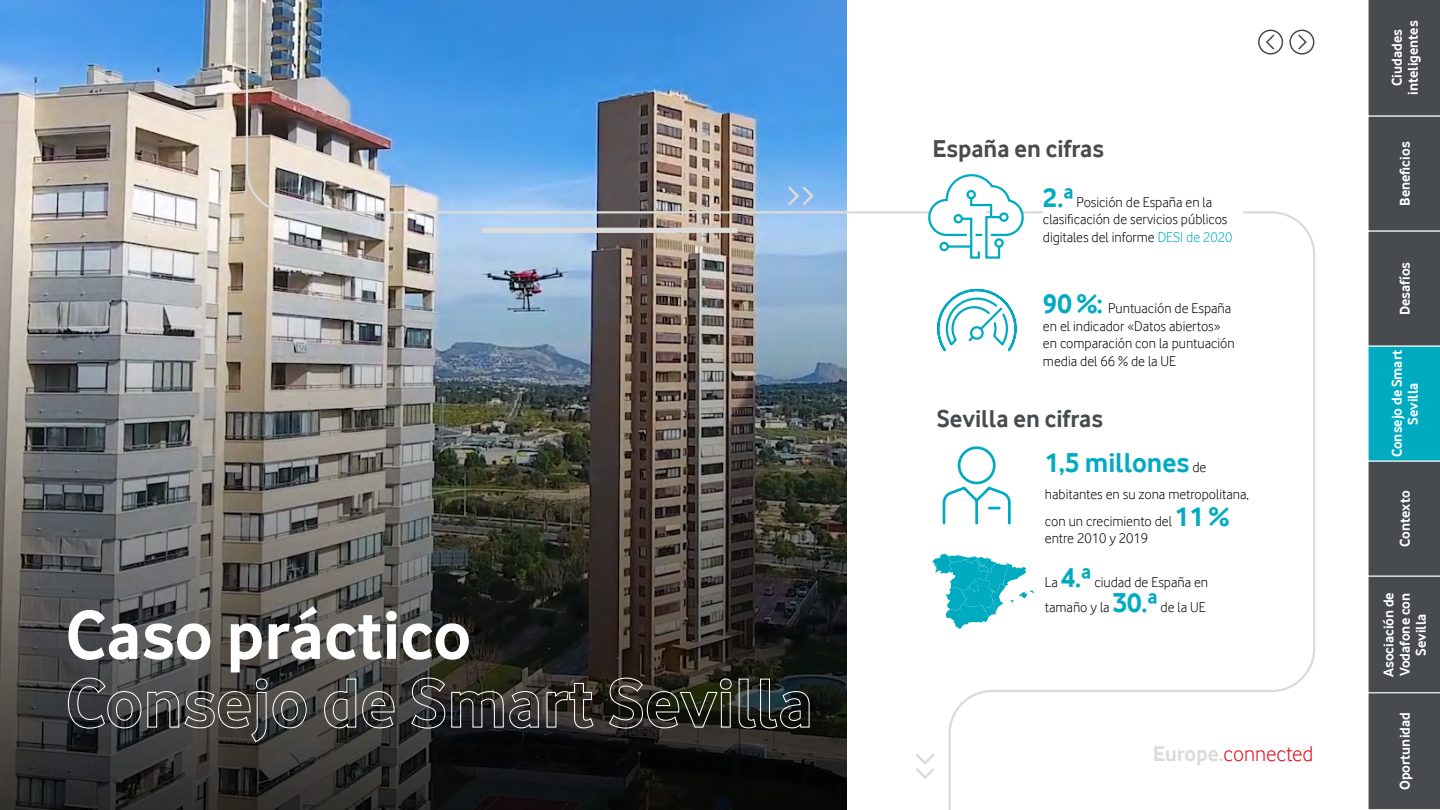
<style>
.page{position:relative;width:1440px;height:810px;background:#fff}
.page>*{position:absolute;margin:0;border:0;box-sizing:border-box;transform-origin:0 0}
.PAGE_TITLE{font:700 71.93px/68.2px "Vodafone Rg";color:#fff}
.BODY{font:700 28.12px "Vodafone Rg";color:#00abc2}
.GREY_SUBHEADER{font:700 25.12px "Vodafone Rg";color:#484b4d}
.PAGE_TITLE-2{font:22.12px "Vodafone Lt";color:#e30613}
.BODY-2{font:14.62px/17.5px "Vodafone Lt";color:#000}
.t1{font:700 14.62px/16.1px "Vodafone Rg";color:#fff;text-align:center}
.s1{font-family:"Vodafone Rg";font-weight:700;font-size:28.12px;color:#00abc2}
.s2{color:#00abc2}
.s3{font-family:"Vodafone Lt";font-weight:400;font-size:14.62px;color:#000}
.s4{font-family:"Vodafone Rg";font-weight:700;color:#dbdbd9}
</style>
<div class="page">
<img style="left:0;top:0;width:245px;height:219px">
<svg style="left:0;top:219px;width:245px;height:591px;background:#6c6c6b"></svg>
<img style="left:245px;top:0;width:1071px;height:810px">
<div style="left:1148px;top:746px;width:170px;height:15px;background:#fff"></div>
<div style="left:1043px;top:188px;width:199px;height:63px;background:#fff"></div>
<svg style="left:927px;top:173px;width:98px;height:87px"></svg>
<svg style="left:936px;top:288px;width:82px;height:65px"></svg>
<svg style="left:933px;top:554px;width:101px;height:75px"></svg>
<div style="left:958px;top:446px;width:38px;height:38px;border:3px solid #00abc2;border-radius:50%"></div>
<svg style="left:941px;top:485px;width:71px;height:41px"></svg>
<svg style="left:788px;top:186px;width:26px;height:19px"></svg>
<svg style="left:916px;top:754px;width:19px;height:25px"></svg>
<div style="left:482px;top:228px;width:256px;height:5px;background:#dbdbd9"></div>
<div style="left:1289px;top:30px;width:25px;height:25px;border:2px solid #484b4d;border-radius:50%"></div>
<svg style="left:1297px;top:33px;width:11px;height:18px"></svg>
<div style="left:1258px;top:30px;width:25px;height:25px;border:2px solid #484b4d;border-radius:50%"></div>
<svg style="left:1265px;top:33px;width:11px;height:18px"></svg>
<svg style="left:1368px;top:0;width:72px;height:810px;background:#425c61"></svg>
<p class="PAGE_TITLE" style="left:65px;top:600px;width:749px">Caso práctico<br>Consejo de Smart Sevilla</p>
<p class="GREY_SUBHEADER" style="left:933px;top:134px;width:173px">España en cifras</p>
<p class="BODY-2" style="left:1043px;top:193px;width:191px"><span class="s1">2.ª</span> Posición de España en la clasificación de servicios públicos digitales del informe <span class="s2">DESI de 2020</span></p>
<p class="BODY-2" style="left:1043px;top:300px;width:193px"><span class="s1">90 %:</span> Puntuación de España en el indicador «Datos abiertos» en comparación con la puntuación media del 66 % de la UE</p>
<p class="GREY_SUBHEADER" style="left:937px;top:404px;width:168px">Sevilla en cifras</p>
<p class="BODY" style="left:1045px;top:447px;width:163px">1,5 millones <span class="s3">de</span></p>
<p class="BODY-2" style="left:1045px;top:481px;width:205px;line-height:26.6px">habitantes en su zona metropolitana, con un crecimiento del <span class="s1">11 %</span></p>
<p class="BODY-2" style="left:1045px;top:530px;width:105px">entre 2010 y 2019</p>
<p class="BODY-2" style="left:1045px;top:569px;width:165px;line-height:25.1px">La <span class="s1">4.ª</span> ciudad de España en tamaño y la <span class="s1">30.ª</span> de la UE</p>
<p class="PAGE_TITLE-2" style="left:1153px;top:741px;width:162px"><span class="s4">Europe.</span>connected</p>
<p class="t1" style="left:1389px;top:95px;width:76px;rotate:-90deg">Ciudades inteligentes</p>
<p class="t1" style="left:1397px;top:206px;width:65px;rotate:-90deg">Beneficios</p>
<p class="t1" style="left:1397px;top:315px;width:55px;rotate:-90deg">Desafíos</p>
<p class="t1" style="left:1389px;top:457px;width:109px;rotate:-90deg">Consejo de Smart<br>Sevilla</p>
<p class="t1" style="left:1397px;top:547px;width:58px;rotate:-90deg">Contexto</p>
<p class="t1" style="left:1381px;top:677px;width:86px;rotate:-90deg">Asociación de<br>Vodafone con<br>Sevilla</p>
<p class="t1" style="left:1397px;top:790px;width:80px;rotate:-90deg">Oportunidad</p>
</div>
